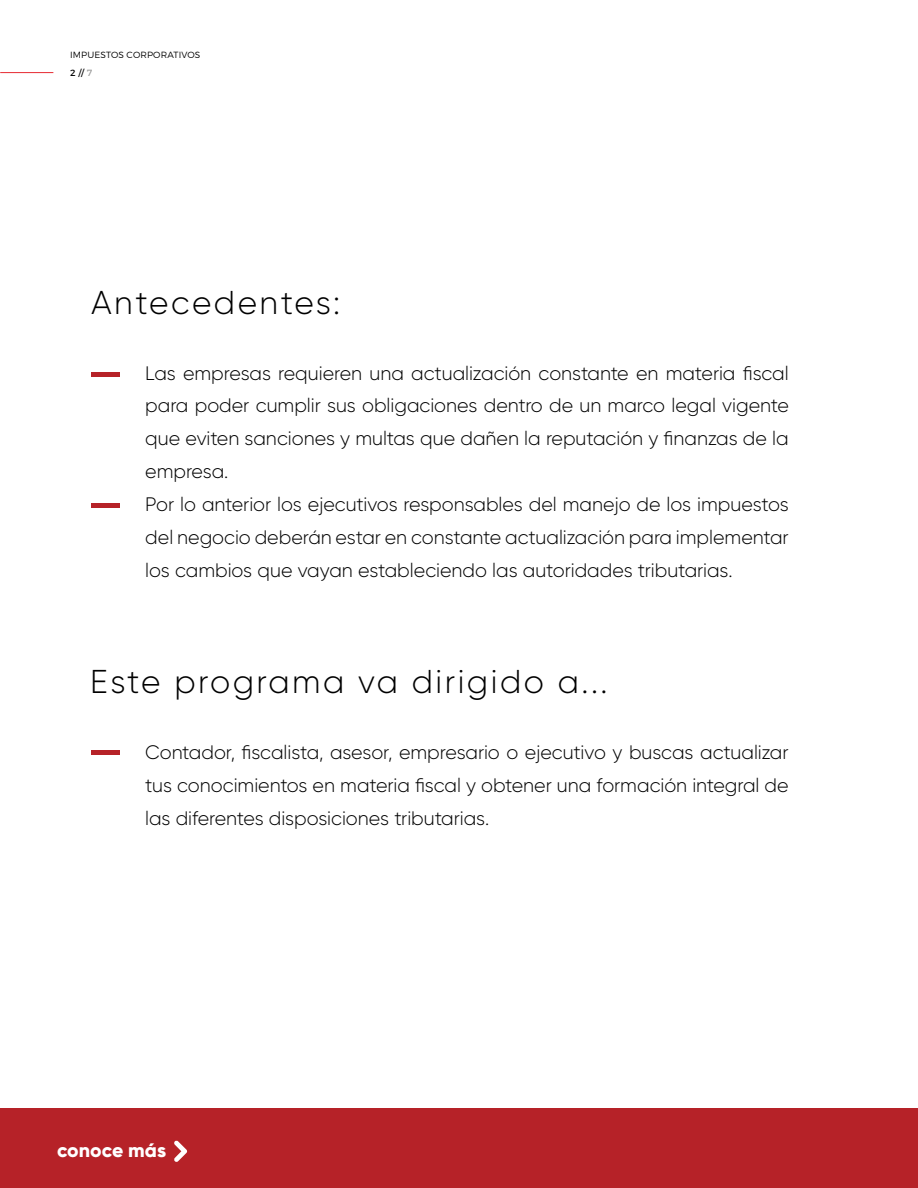
<style>
.page{position:relative;width:918px;height:1188px;background:#fff}
.page>*{position:absolute;margin:0;border:0;box-sizing:border-box;transform-origin:0 0}
.t1{font:300 33px "Gilroy";letter-spacing:.075em;color:#000}
.t2{font:300 19.5px/33px "Gilroy";letter-spacing:-.005em;color:#000}
.t3{font:800 19.5px "Gilroy";color:#fff}
.t4{font:300 9px/17.5px "Montserrat";letter-spacing:.015em;color:#000}
.s1{font-weight:400}
.s2{font-weight:400;color:#9d9d9c}
</style>
<div class="page">
<hr style="left:0;top:72px;width:53px;height:1px;background:#e62a32">
<div style="left:0;top:1108px;width:918px;height:80px;background:#b62228"></div>
<svg style="left:174px;top:1140px;width:13px;height:22px"></svg>
<hr style="left:91px;top:372px;width:29px;height:4px;background:#b62228">
<div style="left:91px;top:503px;width:29px;height:5px;background:#b62228"></div>
<hr style="left:91px;top:750px;width:29px;height:4px;background:#b62228">
<p class="t4" style="left:70px;top:45px;width:132px">IMPUESTOS CORPORATIVOS<br><span class="s1">2 //</span> <span class="s2">7</span></p>
<h1 class="t1" style="left:91px;top:282px;width:251px">Antecedentes:</h1>
<p class="t2" style="left:145px;top:356px;width:645px">Las empresas requieren una actualización constante en materia fiscal para poder cumplir sus obligaciones dentro de un marco legal vigente que eviten sanciones y multas que dañen la reputación y finanzas de la empresa.<br>Por lo anterior los ejecutivos responsables del manejo de los impuestos del negocio deberán estar en constante actualización para implementar los cambios que vayan estableciendo las autoridades tributarias.</p>
<h1 class="t1" style="left:90px;top:661px;width:519px">Este programa va dirigido a...</h1>
<p class="t2" style="left:145px;top:735px;width:645px;text-align:justify">Contador, fiscalista, asesor, empresario o ejecutivo y buscas actualizar tus conocimientos en materia fiscal y obtener una formación integral de las diferentes disposiciones tributarias.</p>
<p class="t3" style="left:57px;top:1138px;width:111px">conoce más</p>
</div>
